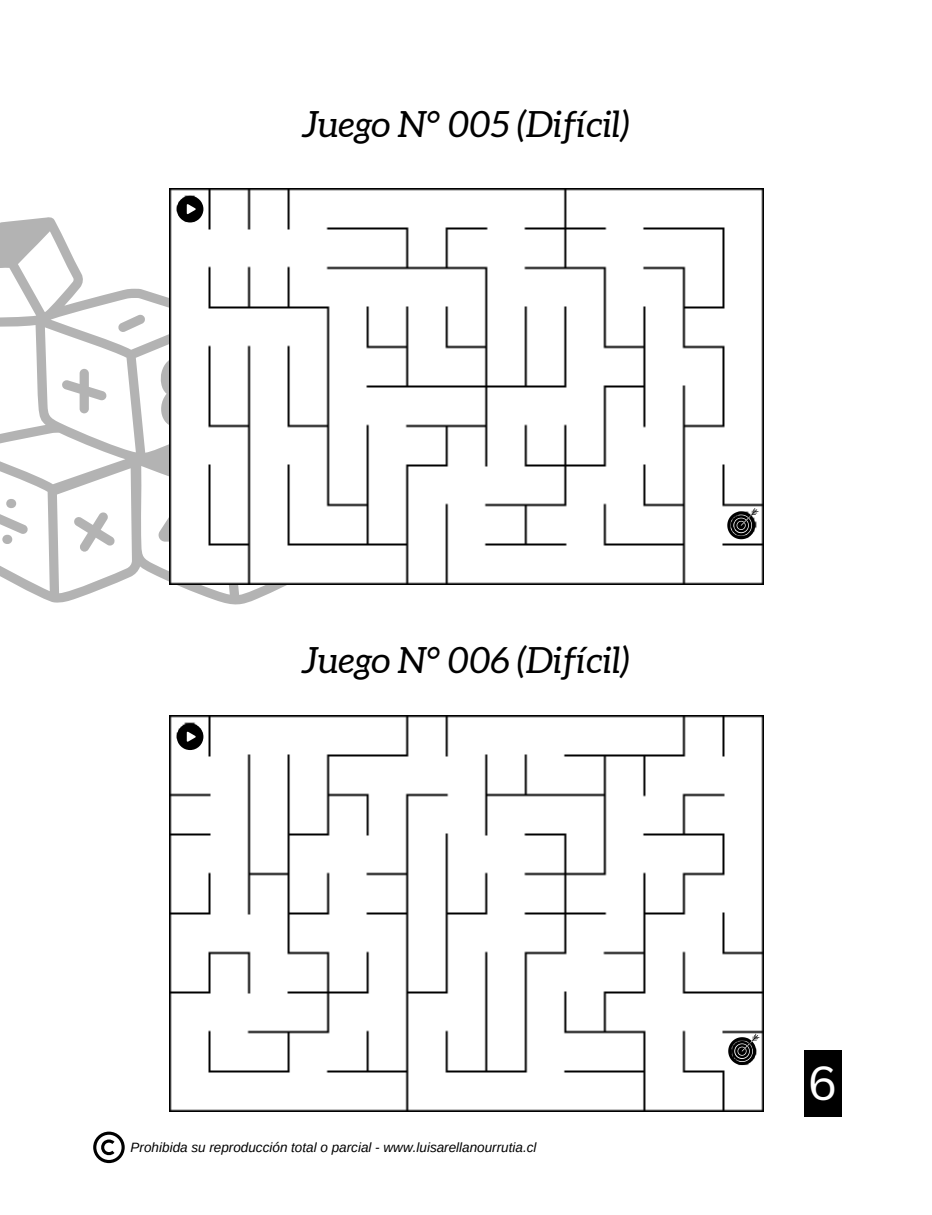
<style>
.page{position:relative;width:932px;height:1215px;background:#fff}
.page>*{position:absolute;margin:0;border:0;box-sizing:border-box;transform-origin:0 0}
.t1{font:46.5px "Canva Sans";color:#fff}
.t2{font:italic 36px "Aleo";color:#000}
.t3{font:italic 13.5px "Arimo";color:#000}
</style>
<div class="page">
<svg style="left:0;top:217px;width:323px;height:388px"></svg>
<svg style="left:61px;top:369px;width:46px;height:44px"></svg>
<svg style="left:73px;top:512px;width:42px;height:40px"></svg>
<svg style="left:118px;top:314px;width:28px;height:19px"></svg>
<svg style="left:0;top:497px;width:28px;height:38px"></svg>
<div style="left:2px;top:535px;width:10px;height:9px;background:#b3b3b3;border-radius:5px"></div>
<svg style="left:154px;top:352px;width:15px;height:81px"></svg>
<img style="left:169px;top:188px;width:594px;height:396px">
<svg style="left:177px;top:196px;width:26px;height:26px"></svg>
<img style="left:169px;top:715px;width:594px;height:396px">
<svg style="left:177px;top:723px;width:26px;height:27px"></svg>
<div style="left:803px;top:1050px;width:38px;height:67px;background:#000"></div>
<svg style="left:727px;top:508px;width:31px;height:31px"></svg>
<svg style="left:728px;top:1034px;width:31px;height:31px"></svg>
<svg style="left:93px;top:1132px;width:32px;height:31px"></svg>
<p class="t2" style="left:302px;top:104px;width:329px">Juego N° 005 (Difícil)</p>
<p class="t2" style="left:302px;top:640px;width:329px">Juego N° 006 (Difícil)</p>
<p class="t3" style="left:131px;top:1140px;width:407px">Prohibida su reproducción total o parcial - www.luisarellanourrutia.cl</p>
<p class="t1" style="left:807px;top:1051px;width:31px">6</p>
</div>
